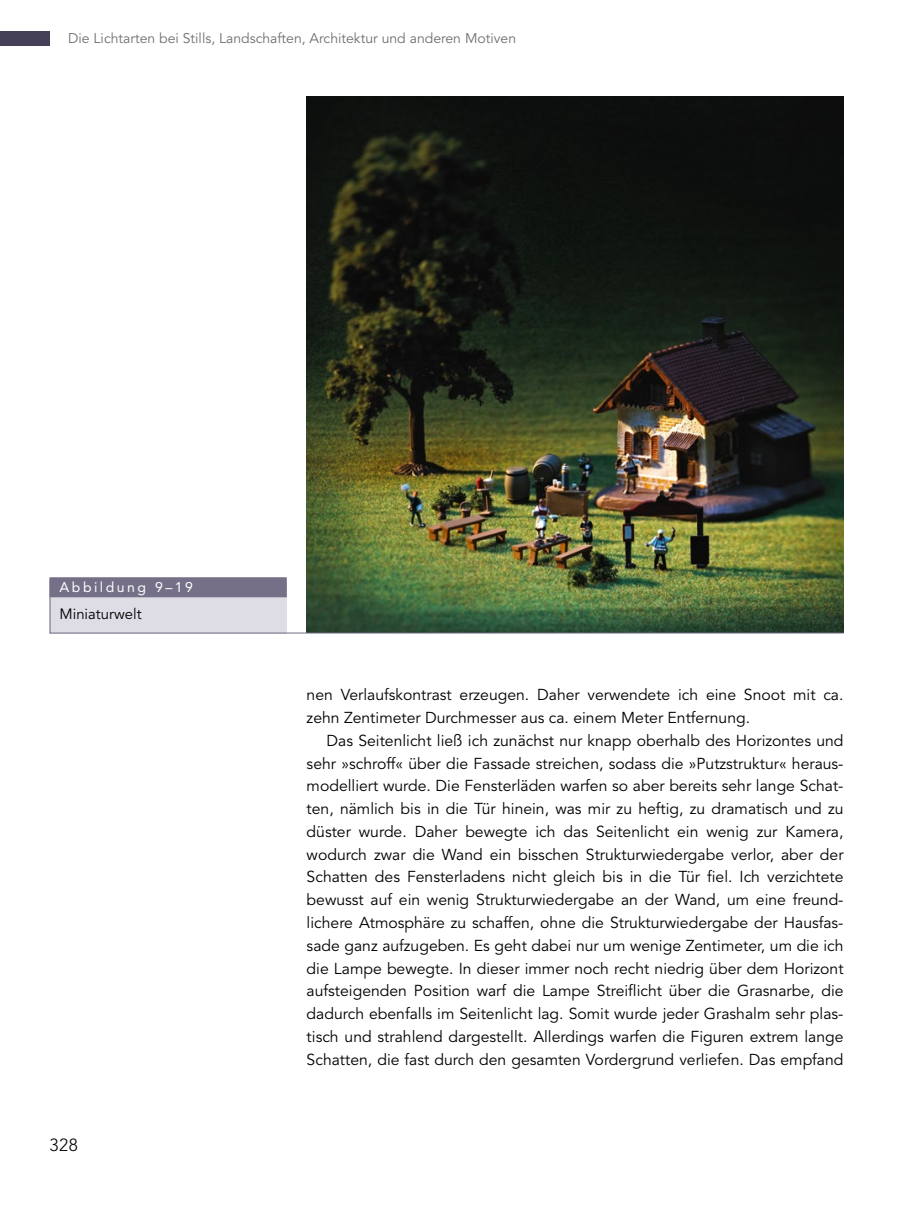
<style>
.page{position:relative;width:918px;height:1216px;background:#fff}
.page>*{position:absolute;margin:0;border:0;box-sizing:border-box;transform-origin:0 0}
.t1{font:300 17.5px "Avenir LT Pro";color:#000}
._2_Fließtext_Folge{font:15.75px/22.8px "Avenir LT Pro";color:#000}
._3_Abbildung_fließ_s{font:14.88px "Avenir LT Pro";color:#000}
.t2{font:14px "Avenir LT Pro";color:#706f6f}
.t3{font:14px "Avenir LT Pro";letter-spacing:.18em;color:#fff}
</style>
<div class="page">
<div style="left:0;top:31px;width:50px;height:14px;background:#454057"></div>
<img style="left:307px;top:96px;width:536px;height:481px">
<svg style="left:49px;top:577px;width:795px;height:57px;background:#70826a"></svg>
<p class="t2" style="left:68px;top:30px;width:449px">Die Lichtarten bei Stills, Landschaften, Architektur und anderen Motiven</p>
<p class="t3" style="left:60px;top:578px;width:135px">Abbildung 9–19</p>
<p class="_3_Abbildung_fließ_s" style="left:60px;top:605px;width:84px">Miniaturwelt</p>
<p class="t1" style="left:50px;top:1134px;width:30px">328</p>
<p class="_2_Fließtext_Folge" style="left:307px;top:683px;width:538px">nen Verlaufskontrast erzeugen. Daher verwendete ich eine Snoot mit ca. zehn Zentimeter Durchmesser aus ca. einem Meter Entfernung.</p>
<p class="_2_Fließtext_Folge" style="left:307px;top:729px;width:538px;text-align:justify;text-indent:20px">Das Seitenlicht ließ ich zunächst nur knapp oberhalb des Horizontes und sehr »schroff« über die Fassade streichen, sodass die »Putzstruktur« heraus&shy;modelliert wurde. Die Fensterläden warfen so aber bereits sehr lange Schat&shy;ten, nämlich bis in die Tür hinein, was mir zu heftig, zu dramatisch und zu düster wurde. Daher bewegte ich das Seitenlicht ein wenig zur Kamera, wodurch zwar die Wand ein bisschen Strukturwiedergabe verlor, aber der Schatten des Fensterladens nicht gleich bis in die Tür fiel. Ich verzichtete bewusst auf ein wenig Strukturwiedergabe an der Wand, um eine freund&shy;lichere Atmosphäre zu schaffen, ohne die Strukturwiedergabe der Hausfas&shy;sade ganz aufzugeben. Es geht dabei nur um wenige Zentimeter, um die ich die Lampe bewegte. In dieser immer noch recht niedrig über dem Horizont aufsteigenden Position warf die Lampe Streiflicht über die Grasnarbe, die dadurch ebenfalls im Seitenlicht lag. Somit wurde jeder Grashalm sehr plas&shy;tisch und strahlend dargestellt. Allerdings warfen die Figuren extrem lange Schatten, die fast durch den gesamten Vordergrund verliefen. Das empfand</p>
</div>
